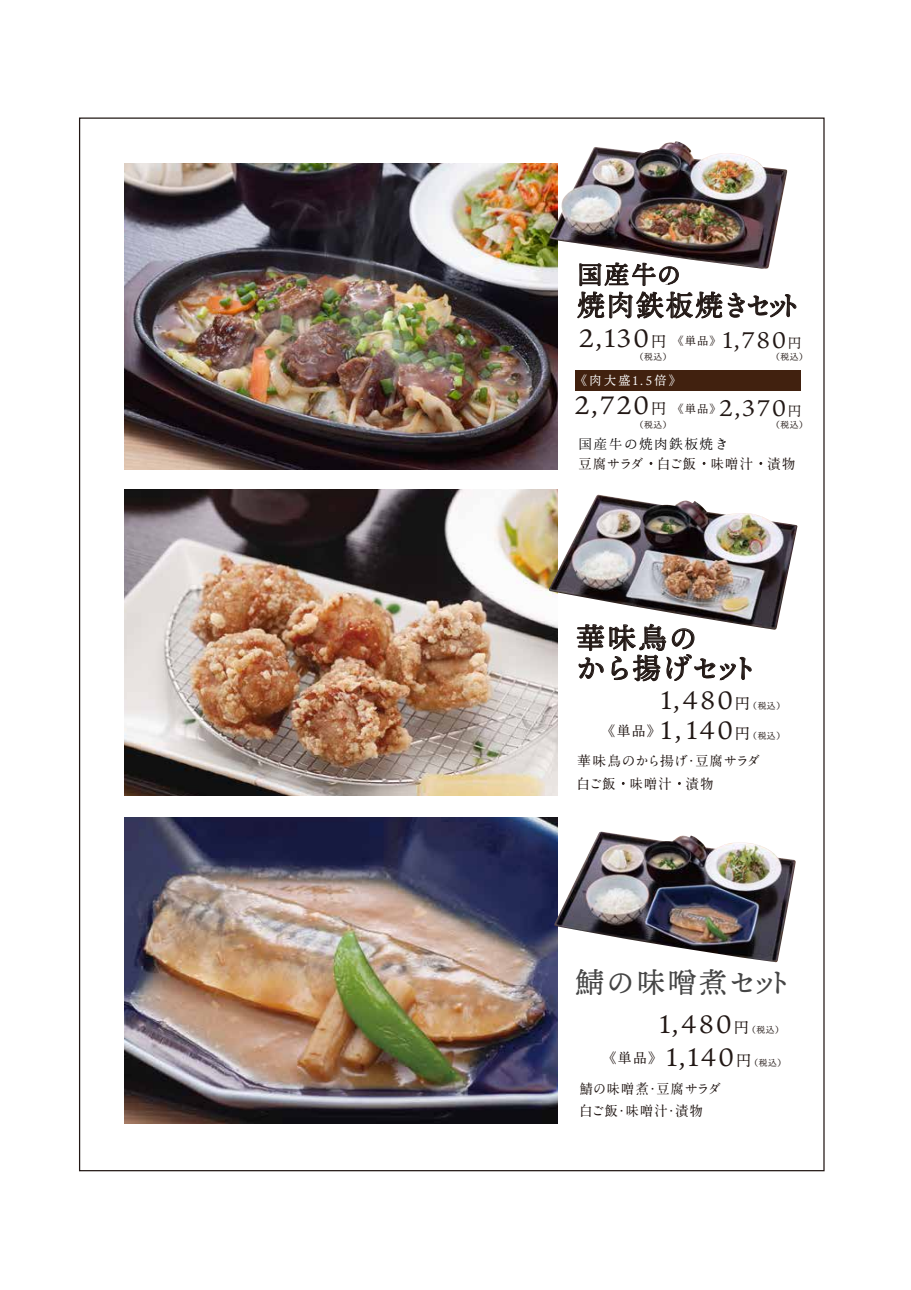
<style>
.page{position:relative;width:911px;height:1290px;background:#fff}
.page>*{position:absolute;margin:0;border:0;box-sizing:border-box;transform-origin:0 0}
.t1{font:28.75px/30.2px "Ten Mincho Text";letter-spacing:.015em;color:#221815}
.t2{font:28.75px "Ten Mincho Text";letter-spacing:.035em;color:#221815;scale:.95 1}
.t3{font:28.75px "Ten Mincho Text";letter-spacing:.06em;color:#454545}
.t4{font:25.25px/30px "Ten Mincho Text";letter-spacing:.06em;color:#221815;text-align:right;scale:1.09 1}
.t5{font:25px "Ten Mincho Text";color:#221815}
.t6{font:700 13.75px/22.5px "A1 Mincho Std";letter-spacing:.05em;color:#221815}
.t7{font:700 13.75px/22.5px "A1 Mincho Std";letter-spacing:.05em;color:#221815;scale:.95 1}
.t8{font:700 13.75px "A1 Mincho Std";letter-spacing:.05em;color:#221815;scale:.96 1}
.t9{font:13.75px "Hannari Mincho";letter-spacing:.1em;color:#040000}
.t10{font:12.5px "Ten Mincho Text";letter-spacing:.2em;color:#fff;scale:.96 1}
.t11{font:8.75px "Ten Mincho Text";letter-spacing:.06em;color:#221815}
.s1{font-size:15.12px}
.s2{font-size:11.25px}
.s3{font-size:22.75px}
.s4{font-size:13.62px}
.s5{font-size:8.75px}
.s6{font-size:13.75px}
</style>
<div class="page">
<svg style="left:577px;top:269px;width:145px;height:50px"></svg>
<svg style="left:728px;top:292px;width:68px;height:25px"></svg>
<img style="left:125px;top:163px;width:432px;height:306px">
<svg style="left:577px;top:630px;width:174px;height:52px"></svg>
<img style="left:125px;top:489px;width:432px;height:307px">
<img style="left:125px;top:817px;width:432px;height:306px">
<img style="left:548px;top:141px;width:239px;height:128px">
<img style="left:548px;top:495px;width:249px;height:135px">
<img style="left:554px;top:832px;width:241px;height:130px">
<div style="left:575px;top:370px;width:225px;height:20px;background:#41210f"></div>
<p class="t5" style="left:577px;top:261px;width:106px">国産牛の</p>
<p class="t2" style="left:577px;top:289px;width:239px">焼肉鉄板焼きセット</p>
<p class="t4" style="left:579px;top:323px;width:206px">2,130<span class="s1">円</span><span class="s2">《単品》</span><span class="s3">1,780</span><span class="s4">円</span></p>
<p class="t11" style="left:635px;top:352px;width:38px">（税込）</p>
<p class="t4" style="left:574px;top:391px;width:210px">2,720<span class="s1">円</span><span class="s2">《単品》</span><span class="s3">2,370</span><span class="s4">円</span></p>
<p class="t11" style="left:635px;top:420px;width:38px">（税込）</p>
<p class="t11" style="left:771px;top:352px;width:38px">（税込）</p>
<p class="t10" style="left:575px;top:373px;width:112px">《肉大盛1.5倍》</p>
<p class="t11" style="left:771px;top:420px;width:38px">（税込）</p>
<p class="t9" style="left:578px;top:436px;width:151px">国産牛の焼肉鉄板焼き</p>
<p class="t8" style="left:578px;top:452px;width:227px">豆腐サラダ・白ご飯・味噌汁・漬物</p>
<p class="t1" style="left:576px;top:623px;width:184px">華味鳥の<br>から揚げセット</p>
<p class="t4" style="left:601px;top:686px;width:169px">1,4８0<span class="s1">円</span><span class="s5">（税込）<br></span><span class="s6">《単品》</span>1,140<span class="s1">円</span><span class="s5">（税込）</span></p>
<p class="t6" style="left:577px;top:748px;width:184px">華味鳥のから揚げ・豆腐サラダ白ご飯・味噌汁・漬物</p>
<p class="t3" style="left:575px;top:966px;width:219px">鯖の味噌煮セット</p>
<p class="t4" style="left:603px;top:1008px;width:169px;line-height:32.5px">1,480<span class="s1">円</span><span class="s5">（税込）<br></span><span class="s6">《単品》</span> 1,140<span class="s1">円</span><span class="s5">（税込）</span></p>
<p class="t7" style="left:579px;top:1075px;width:150px">鯖の味噌煮・豆腐サラダ白ご飯・味噌汁・漬物</p>
</div>
